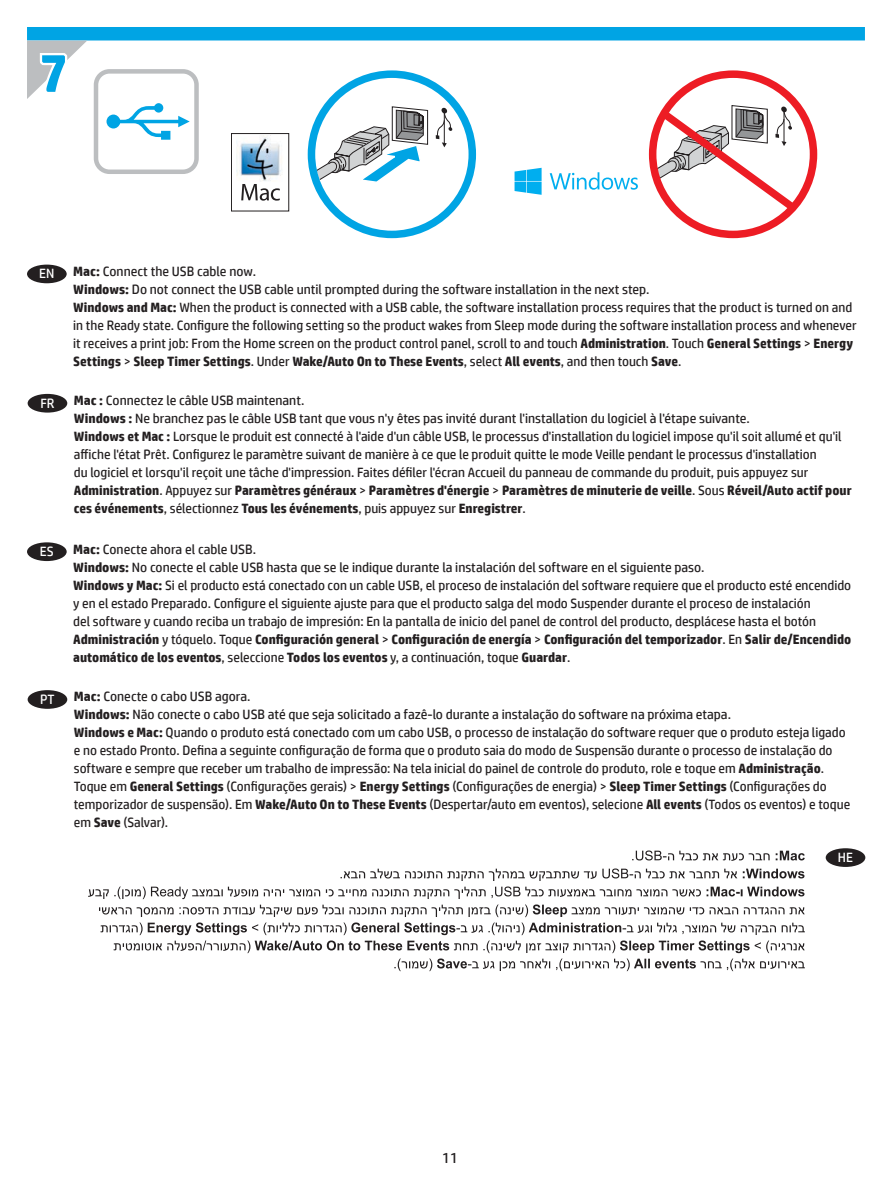
<style>
.page{position:relative;width:893px;height:1188px;background:#fff}
.page>*{position:absolute;margin:0;border:0;box-sizing:border-box;transform-origin:0 0}
.t1{font:700 54px "HP Simplified";color:#00a4e4}
.t2{font:15px "HP Simplified";color:#231f20}
.t3{font:13.5px/18px "HP Simplified";color:#231f20}
.t4{font:13.5px "HP Simplified";color:#fff}
.s1{font-weight:700}
</style>
<div class="page">
<div style="left:27px;top:27px;width:837px;height:13px;background:#00a4e4"></div>
<svg style="left:27px;top:41px;width:60px;height:58px"></svg>
<svg style="left:514px;top:168px;width:27px;height:27px"></svg>
<svg style="left:549px;top:172px;width:88px;height:18px"></svg>
<div style="left:231px;top:133px;width:58px;height:78px;border:1px solid #231f20"></div>
<svg style="left:241px;top:184px;width:39px;height:17px"></svg>
<img style="left:236px;top:135px;width:46px;height:46px">
<div style="left:648px;top:70px;width:168px;height:168px;border:8px solid #ed1c24;border-radius:50%"></div>
<svg style="left:653px;top:103px;width:150px;height:115px"></svg>
<svg style="left:316px;top:106px;width:112px;height:78px"></svg>
<div style="left:307px;top:70px;width:169px;height:168px;border:8px solid #00a4e4;border-radius:50%"></div>
<svg style="left:435px;top:108px;width:17px;height:39px"></svg>
<div style="left:94px;top:69px;width:105px;height:105px;border:4px solid #bcbec0;border-radius:14px"></div>
<svg style="left:106px;top:103px;width:83px;height:37px"></svg>
<div style="left:27px;top:265px;width:40px;height:18px;background:#231f20;border-radius:50%"></div>
<div style="left:28px;top:394px;width:39px;height:19px;background:#231f20;border-radius:50%"></div>
<div style="left:27px;top:542px;width:40px;height:19px;background:#231f20;border-radius:50%"></div>
<div style="left:825px;top:848px;width:39px;height:19px;background:#231f20;border-radius:50%"></div>
<svg style="left:113px;top:941px;width:691px;height:30px"></svg>
<svg style="left:100px;top:923px;width:704px;height:12px"></svg>
<svg style="left:88px;top:887px;width:716px;height:30px"></svg>
<svg style="left:340px;top:868px;width:464px;height:13px"></svg>
<svg style="left:632px;top:850px;width:172px;height:11px"></svg>
<div style="left:28px;top:690px;width:39px;height:19px;background:#231f20;border-radius:50%"></div>
<h1 class="t1" style="left:39px;top:38px;width:30px">7</h1>
<p class="t4" style="left:39px;top:265px;width:17px">EN</p>
<p class="t3" style="left:73px;top:262px;width:784px"><span class="s1">Mac:</span> Connect the USB cable now.<br><span class="s1">Windows:</span> Do not connect the USB cable until prompted during the software installation in the next step.<br><span class="s1">Windows and Mac:</span> When the product is connected with a USB cable, the software installation process requires that the product is turned on and in the Ready state. Configure the following setting so the product wakes from Sleep mode during the software installation process and whenever it receives a print job: From the Home screen on the product control panel, scroll to and touch <span class="s1">Administration</span>. Touch <span class="s1">General Settings</span> &gt; <span class="s1">Energy Settings</span> &gt; <span class="s1">Sleep Timer Settings</span>. Under <span class="s1">Wake/Auto On to These Events</span>, select <span class="s1">All events</span>, and then touch <span class="s1">Save</span>.</p>
<p class="t4" style="left:40px;top:394px;width:16px">FR</p>
<p class="t3" style="left:74px;top:391px;width:779px"><span class="s1">Mac :</span> Connectez le câble USB maintenant.<br><span class="s1">Windows :</span> Ne branchez pas le câble USB tant que vous n'y êtes pas invité durant l'installation du logiciel à l'étape suivante.<br><span class="s1">Windows et Mac :</span> Lorsque le produit est connecté à l'aide d'un câble USB, le processus d'installation du logiciel impose qu'il soit allumé et qu'il affiche l'état Prêt. Configurez le paramètre suivant de manière à ce que le produit quitte le mode Veille pendant le processus d'installation<br>du logiciel et lorsqu'il reçoit une tâche d'impression. Faites défiler l'écran Accueil du panneau de commande du produit, puis appuyez sur <span class="s1">Administration</span>. Appuyez sur <span class="s1">Paramètres généraux</span> &gt; <span class="s1">Paramètres d'énergie</span> &gt; <span class="s1">Paramètres de minuterie de veille</span>. Sous <span class="s1">Réveil/Auto actif pour ces événements</span>, sélectionnez <span class="s1">Tous les événements</span>, puis appuyez sur <span class="s1">Enregistrer</span>.</p>
<p class="t4" style="left:40px;top:543px;width:15px">ES</p>
<p class="t3" style="left:73px;top:540px;width:779px"><span class="s1">Mac:</span> Conecte ahora el cable USB.<br><span class="s1">Windows:</span> No conecte el cable USB hasta que se le indique durante la instalación del software en el siguiente paso.<br><span class="s1">Windows y Mac:</span> Si el producto está conectado con un cable USB, el proceso de instalación del software requiere que el producto esté encendido y en el estado Preparado. Configure el siguiente ajuste para que el producto salga del modo Suspender durante el proceso de instalación<br>del software y cuando reciba un trabajo de impresión: En la pantalla de inicio del panel de control del producto, desplácese hasta el botón <span class="s1">Administración</span> y tóquelo. Toque <span class="s1">Configuración general</span> &gt; <span class="s1">Configuración de energía</span> &gt; <span class="s1">Configuración del temporizador</span>. En <span class="s1">Salir de/Encendido automático de los eventos</span>, seleccione <span class="s1">Todos los eventos</span> y, a continuación, toque <span class="s1">Guardar</span>.</p>
<p class="t4" style="left:40px;top:690px;width:16px">PT</p>
<p class="t3" style="left:74px;top:687px;width:777px"><span class="s1">Mac:</span> Conecte o cabo USB agora.<br><span class="s1">Windows:</span> Não conecte o cabo USB até que seja solicitado a fazê-lo durante a instalação do software na próxima etapa.<br><span class="s1">Windows e Mac:</span> Quando o produto está conectado com um cabo USB, o processo de instalação do software requer que o produto esteja ligado e no estado Pronto. Defina a seguinte configuração de forma que o produto saia do modo de Suspensão durante o processo de instalação do software e sempre que receber um trabalho de impressão: Na tela inicial do painel de controle do produto, role e toque em <span class="s1">Administração</span>.<br>Toque em <span class="s1">General Settings</span> (Configurações gerais) &gt; <span class="s1">Energy Settings</span> (Configurações de energia) &gt; <span class="s1">Sleep Timer Settings</span> (Configurações do temporizador de suspensão). Em <span class="s1">Wake/Auto On to These Events</span> (Despertar/auto em eventos), selecione <span class="s1">All events</span> (Todos os eventos) e toque em <span class="s1">Save</span> (Salvar).</p>
<p class="t2" style="left:442px;top:1148px;width:18px">11</p>
<p class="t4" style="left:837px;top:848px;width:17px">HE</p>
</div>
